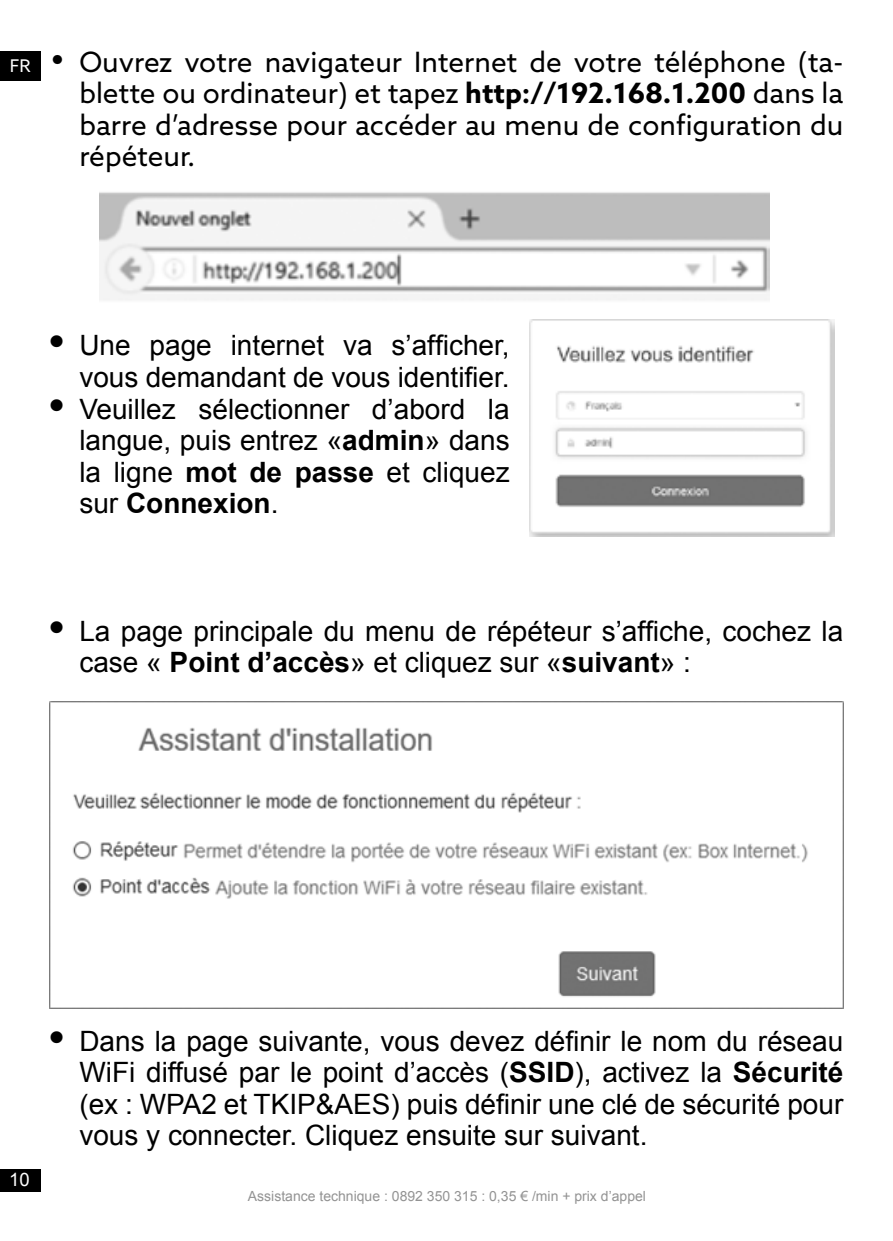
<style>
.page{position:relative;width:893px;height:1241px;background:#fff}
.page>*{position:absolute;margin:0;border:0;box-sizing:border-box;transform-origin:0 0}
.t1{font:28px/31.5px "Arial";color:#000;text-align:justify}
.t2{font:28px/31.5px "Azo Sans";color:#000;text-align:justify}
.t3{font:18.55px "Arial";color:#fff}
.t4{font:17.5px "Azo Sans";color:#fff}
.t5{font:14px "Arial";color:#939393}
.s1{font-size:42px}
.s2{font-weight:700}
.s3{font-family:"Times";font-size:42px}
</style>
<div class="page">
<div style="left:0;top:1168px;width:41px;height:23px;background:#000"></div>
<div style="left:0;top:51px;width:41px;height:29px;background:#000"></div>
<img style="left:50px;top:701px;width:793px;height:307px">
<img style="left:99px;top:192px;width:671px;height:132px">
<img style="left:530px;top:319px;width:304px;height:217px">
<p class="t4" style="left:10px;top:55px;width:23px">FR</p>
<p class="t2" style="left:79px;top:46px;width:766px;text-indent:-30px"><span class="s1">•</span> Ouvrez votre navigateur Internet de votre téléphone (ta&shy;blette ou ordinateur) et tapez <span class="s2">http://192.168.1.200</span> dans la barre d’adresse pour accéder au menu de configuration du répéteur.</p>
<p class="t1" style="left:50px;top:330px;width:462px;text-align:right"><span class="s3">•</span> Une page internet va s’afficher, vous demandant de vous identifier.</p>
<p class="t1" style="left:79px;top:393px;width:432px;text-indent:-30px"><span class="s3">•</span> Veuillez sélectionner d’abord la langue, puis entrez «<span class="s2">admin</span>» dans la ligne <span class="s2">mot de passe</span> et cliquez sur <span class="s2">Connexion</span>.</p>
<p class="t1" style="left:79px;top:615px;width:765px;text-indent:-30px"><span class="s3">•</span> La page principale du menu de répéteur s’affiche, cochez la case « <span class="s2">Point d’accès</span>» et cliquez sur «<span class="s2">suivant</span>» :</p>
<p class="t3" style="left:9px;top:1167px;width:22px">10</p>
<p class="t1" style="left:79px;top:1025px;width:765px;text-indent:-30px"><span class="s3">•</span> Dans la page suivante, vous devez définir le nom du réseau WiFi diffusé par le point d’accès (<span class="s2">SSID</span>), activez la <span class="s2">Sécurité </span>(ex : WPA2 et TKIP&amp;AES) puis définir une clé de sécurité pour vous y connecter. Cliquez ensuite sur suivant.</p>
<p class="t5" style="left:248px;top:1186px;width:400px">Assistance technique : 0892 350 315 : 0,35 € /min + prix d’appel</p>
</div>
